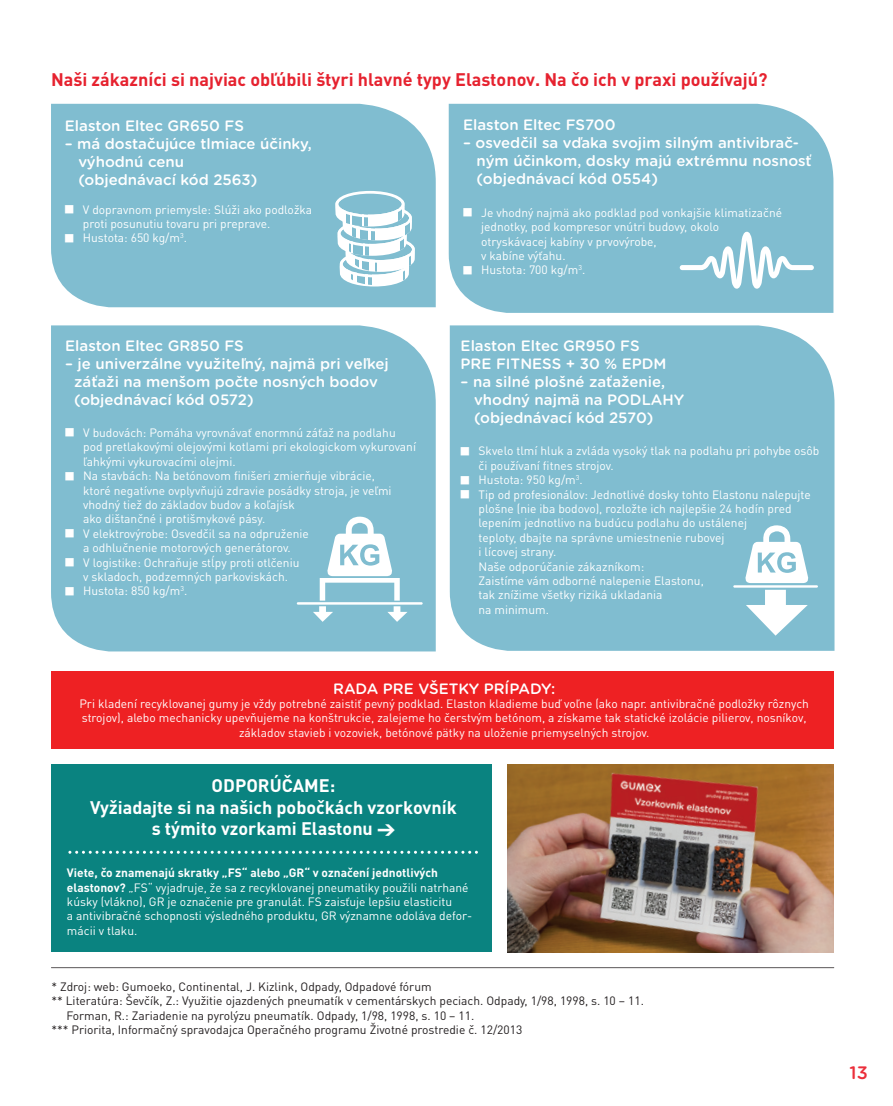
<style>
.page{position:relative;width:893px;height:1106px;background:#fff}
.page>*{position:absolute;margin:0;border:0;box-sizing:border-box;transform-origin:0 0}
.t1{font:700 18px "DIN Pro";color:#e6222f}
.t2{font:700 18px "DIN Pro";color:#fff}
.t3{font:500 18px "Gotham Rounded";color:#eb2f3b}
.t4{font:500 15px/18px "Gotham Rounded";color:#fff}
.t5{font:12px/14.4px "DIN Pro";color:#fff}
.t6{font:12px "DIN Pro";color:#231f20}
.s1{font-weight:700}
</style>
<div class="page">
<hr style="left:51px;top:967px;width:783px;height:1px;background:#231f20">
<div style="left:51px;top:671px;width:783px;height:77px;background:#ee2123"></div>
<img style="left:508px;top:764px;width:326px;height:188px">
<div style="left:51px;top:764px;width:440px;height:187px;background:#0a8380"></div>
<svg style="left:68px;top:850px;width:410px;height:3px"></svg>
<div style="left:51px;top:104px;width:385px;height:203px;background:#80bdd0"></div>
<svg style="left:335px;top:191px;width:80px;height:95px"></svg>
<div style="left:449px;top:104px;width:384px;height:209px;background:#80bdd0"></div>
<div style="left:51px;top:325px;width:385px;height:326px;background:#80bdd0"></div>
<svg style="left:680px;top:232px;width:134px;height:57px"></svg>
<hr style="left:297px;top:602px;width:126px;height:2px;background:#fff">
<svg style="left:320px;top:516px;width:80px;height:84px"></svg>
<svg style="left:313px;top:606px;width:20px;height:16px"></svg>
<svg style="left:387px;top:606px;width:21px;height:16px"></svg>
<div style="left:450px;top:325px;width:384px;height:326px;background:#80bdd0"></div>
<svg style="left:744px;top:524px;width:66px;height:59px"></svg>
<svg style="left:746px;top:590px;width:62px;height:45px"></svg>
<hr style="left:733px;top:585px;width:85px;height:2px;background:#fff">
<h1 class="t1" style="left:51px;top:67px;width:718px">Naši zákazníci si najviac obľúbili štyri hlavné typy Elastonov. Na čo ich v praxi používajú?</h1>
<p class="t4" style="left:65px;top:116px;width:181px">Elaston Eltec GR650 FS</p>
<p class="t4" style="left:78px;top:134px;width:235px;text-indent:-14px">– má dostačujúce tlmiace účinky, výhodnú cenu<br>(objednávací kód 2563)</p>
<p class="t5" style="left:83px;top:201px;width:231px;text-indent:-18px">■ V dopravnom priemysle: Slúži ako podložka proti posunutiu tovaru pri preprave.</p>
<p class="t5" style="left:65px;top:230px;width:124px">■ Hustota: 650 kg/m<sup>3</sup>.</p>
<p class="t4" style="left:463px;top:115px;width:154px">Elaston Eltec FS700</p>
<p class="t4" style="left:477px;top:133px;width:337px;text-indent:-14px">– osvedčil sa vďaka svojim silným antivibrač&shy;ným účinkom, dosky majú extrémnu nosnosť (objednávací kód 0554)</p>
<p class="t5" style="left:481px;top:205px;width:303px;text-indent:-18px">■ Je vhodný najmä ako podklad pod vonkajšie klimatizačné jednotky, pod kompresor vnútri budovy, okolo otryskávacej kabíny v prvovýrobe,<br>v kabíne výťahu.</p>
<p class="t5" style="left:463px;top:262px;width:124px">■ Hustota: 700 kg/m<sup>3</sup>.</p>
<p class="t4" style="left:65px;top:335px;width:180px">Elaston Eltec GR850 FS</p>
<p class="t4" style="left:74px;top:353px;width:316px;text-indent:-9px">– je univerzálne využiteľný, najmä pri veľkej záťaži na menšom počte nosných bodov (objednávací kód 0572)</p>
<p class="t5" style="left:83px;top:425px;width:334px;text-indent:-18px">■ V budovách: Pomáha vyrovnávať enormnú záťaž na podlahu pod pretlakovými olejovými kotlami pri ekologickom vykurovaní ľahkými vykurovacími olejmi.</p>
<p class="t5" style="left:83px;top:468px;width:310px;text-indent:-18px">■ Na stavbách: Na betónovom finišeri zmierňuje vibrácie, ktoré negatívne ovplyvňujú zdravie posádky stroja, je veľmi vhodný tiež do základov budov a koľajísk<br>ako dištančné i protišmykové pásy.</p>
<p class="t5" style="left:65px;top:526px;width:245px;text-align:center">■ V elektrovýrobe: Osvedčil sa na odpruženie a odhlučnenie motorových generátorov.</p>
<p class="t5" style="left:65px;top:554px;width:236px;text-align:center">■ V logistike: Ochraňuje stĺpy proti otlčeniu v skladoch, podzemných parkoviskách.</p>
<p class="t5" style="left:65px;top:583px;width:124px">■ Hustota: 850 kg/m<sup>3</sup>.</p>
<p class="t4" style="left:461px;top:336px;width:207px">Elaston Eltec GR950 FS<br>PRE FITNESS + 30 % EPDM</p>
<p class="t4" style="left:474px;top:372px;width:212px;text-indent:-14px">– na silné plošné zaťaženie, vhodný najmä na PODLAHY (objednávací kód 2570)</p>
<p class="t5" style="left:479px;top:443px;width:342px;text-indent:-18px">■ Skvelo tlmí hluk a zvláda vysoký tlak na podlahu pri pohybe osôb či používaní fitnes strojov.</p>
<p class="t5" style="left:461px;top:472px;width:124px">■ Hustota: 950 kg/m<sup>3</sup>.</p>
<p class="t5" style="left:479px;top:486px;width:334px;text-indent:-18px">■ Tip od profesionálov: Jednotlivé dosky tohto Elastonu nalepujte plošne (nie iba bodovo), rozložte ich najlepšie 24 hodín pred lepením jednotlivo na budúcu podlahu do ustálenej<br>teploty, dbajte na správne umiestnenie rubovej<br>i lícovej strany.<br>Naše odporúčanie zákazníkom:<br>Zaistíme vám odborné nalepenie Elastonu,<br>tak znížime všetky riziká ukladania<br>na minimum.</p>
<p class="t4" style="left:333px;top:678px;width:223px">RADA PRE VŠETKY PRÍPADY:</p>
<p class="t5" style="left:79px;top:696px;width:731px;text-align:center">Pri kladení recyklovanej gumy je vždy potrebné zaistiť pevný podklad. Elaston kladieme buď voľne (ako napr. antivibračné podložky rôznych strojov), alebo mechanicky upevňujeme na konštrukcie, zalejeme ho čerstvým betónom, a získame tak statické izolácie pilierov, nosníkov, základov stavieb i vozoviek, betónové pätky na uloženie priemyselných strojov.</p>
<h1 class="t2" style="left:212px;top:773px;width:125px">ODPORÚČAME:</h1>
<h1 class="t2" style="left:90px;top:795px;width:368px">Vyžiadajte si na našich pobočkách vzorkovník</h1>
<h1 class="t2" style="left:152px;top:816px;width:223px">s týmito vzorkami Elastonu</h1>
<p class="t5" style="left:67px;top:865px;width:407px"><span class="s1">Viete, čo znamenajú skratky „FS“ alebo „GR“ v označení jednotlivých elastonov?</span> „FS“ vyjadruje, že sa z recyklovanej pneumatiky použili natrhané kúsky (vlákno), GR je označenie pre granulát. FS zaisťuje lepšiu elasticitu<br>a antivibračné schopnosti výsledného produktu, GR významne odoláva defor&shy;mácii v tlaku.</p>
<p class="t6" style="left:51px;top:978px;width:382px">* Zdroj: web: Gumoeko, Continental, J. Kizlink, Odpady, Odpadové fórum</p>
<p class="t6" style="left:51px;top:992px;width:594px">** Literatúra: Ševčík, Z.: Využitie ojazdených pneumatík v cementárskych peciach. Odpady, 1/98, 1998, s. 10 – 11.</p>
<p class="t6" style="left:66px;top:1007px;width:409px">Forman, R.: Zariadenie na pyrolýzu pneumatík. Odpady, 1/98, 1998, s. 10 – 11.</p>
<p class="t6" style="left:51px;top:1021px;width:472px">*** Priorita, Informačný spravodajca Operačného programu Životné prostredie č. 12/2013</p>
<h1 class="t3" style="left:850px;top:1060px;width:20px">13</h1>
</div>
